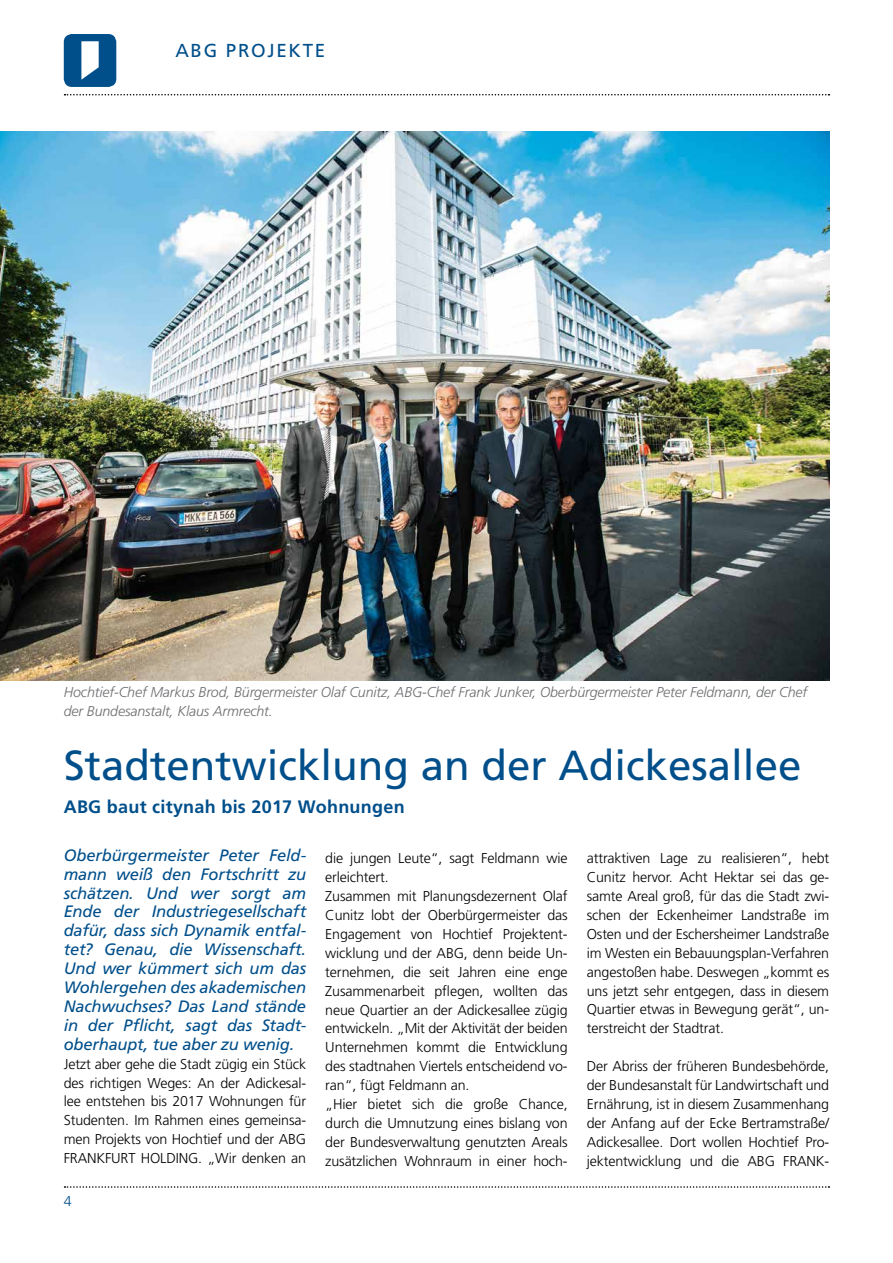
<style>
.page{position:relative;width:893px;height:1263px;background:#fff}
.page>*{position:absolute;margin:0;border:0;box-sizing:border-box;transform-origin:0 0}
.t1{font:42px "Frutiger LT Std";color:#004f8b}
.t2{font:18.75px "Frutiger LT Std";letter-spacing:.09em;color:#004f8b}
.t3{font:700 18px "Frutiger LT Std";letter-spacing:.015em;color:#004f8b}
.t4{font:italic 16.5px/18.9px "Frutiger LT Std";letter-spacing:-.01em;color:#004f8b;text-align:justify}
.t5{font:300 14.25px/18.9px "Frutiger LT Std";letter-spacing:-.01em;color:#000;text-align:justify}
.t6{font:italic 300 14.25px/18.9px "Frutiger LT Std";letter-spacing:-.01em;color:#6d6e71}
.t7{font:300 14.25px "Frutiger LT Std";color:#004f8b}
</style>
<div class="page">
<svg style="left:65px;top:1186px;width:764px;height:2px"></svg>
<svg style="left:65px;top:94px;width:764px;height:1px"></svg>
<img style="left:0;top:132px;width:829px;height:548px">
<div style="left:64px;top:34px;width:52px;height:53px;background:#004f8b;border-radius:8px"></div>
<svg style="left:81px;top:41px;width:18px;height:39px"></svg>
<h2 class="t2" style="left:175px;top:39px;width:151px">ABG PROJEKTE</h2>
<p class="t6" style="left:64px;top:683px;width:745px">Hochtief-Chef Markus Brod, Bürgermeister Olaf Cunitz, ABG-Chef Frank Junker, Oberbürgermeister Peter Feldmann, der Chef der Bundesanstalt, Klaus Armrecht.</p>
<h1 class="t1" style="left:64px;top:741px;width:739px">Stadtentwicklung an der Adickesallee</h1>
<p class="t3" style="left:64px;top:796px;width:342px">ABG baut citynah bis 2017 Wohnungen</p>
<p class="t5" style="left:325px;top:849px;width:244px;text-align:left">die jungen Leute“, sagt Feldmann wie erleichtert.<br>Zusammen mit Planungsdezernent Olaf Cunitz lobt der Oberbürgermeister das Engagement von Hochtief Projektent&shy;wicklung und der ABG, denn beide Un&shy;ternehmen, die seit Jahren eine enge Zusammenarbeit pflegen, wollten das neue Quartier an der Adickesallee zügig entwickeln. „Mit der Aktivität der beiden Unternehmen kommt die Entwicklung des stadtnahen Viertels entscheidend vo&shy;ran“, fügt Feldmann an.<br>„Hier bietet sich die große Chance, durch die Umnutzung eines bislang von der Bundesverwaltung genutzten Areals zusätzlichen Wohnraum in einer hoch-</p>
<p class="t5" style="left:587px;top:849px;width:244px">attraktiven Lage zu realisieren“, hebt Cunitz hervor. Acht Hektar sei das ge&shy;samte Areal groß, für das die Stadt zwi&shy;schen der Eckenheimer Landstraße im Osten und der Eschersheimer Landstraße im Westen ein Bebauungsplan-Verfahren angestoßen habe. Deswegen „kommt es uns jetzt sehr entgegen, dass in diesem Quartier etwas in Bewegung gerät“, un&shy;terstreicht der Stadtrat.</p>
<p class="t4" style="left:64px;top:846px;width:244px">Oberbürgermeister Peter Feld&shy;mann weiß den Fortschritt zu schätzen. Und wer sorgt am Ende der Industriegesellschaft dafür, dass sich Dynamik entfal&shy;tet? Genau, die Wissenschaft.<br>Und wer kümmert sich um das Wohlergehen des akademischen Nachwuchses? Das Land stände in der Pflicht, sagt das Stadt&shy;oberhaupt, tue aber zu wenig.</p>
<p class="t5" style="left:64px;top:1054px;width:244px">Jetzt aber gehe die Stadt zügig ein Stück des richtigen Weges: An der Adickesal&shy;lee entstehen bis 2017 Wohnungen für Studenten. Im Rahmen eines gemeinsa&shy;men Projekts von Hochtief und der ABG FRANKFURT HOLDING. „Wir denken an</p>
<p class="t5" style="left:587px;top:1057px;width:244px">Der Abriss der früheren Bundesbehörde, der Bundesanstalt für Landwirtschaft und Ernährung, ist in diesem Zusammenhang der Anfang auf der Ecke Bertramstraße/ Adickesallee. Dort wollen Hochtief Pro&shy;jektentwicklung und die ABG FRANK-</p>
<p class="t7" style="left:64px;top:1193px;width:9px">4</p>
</div>
